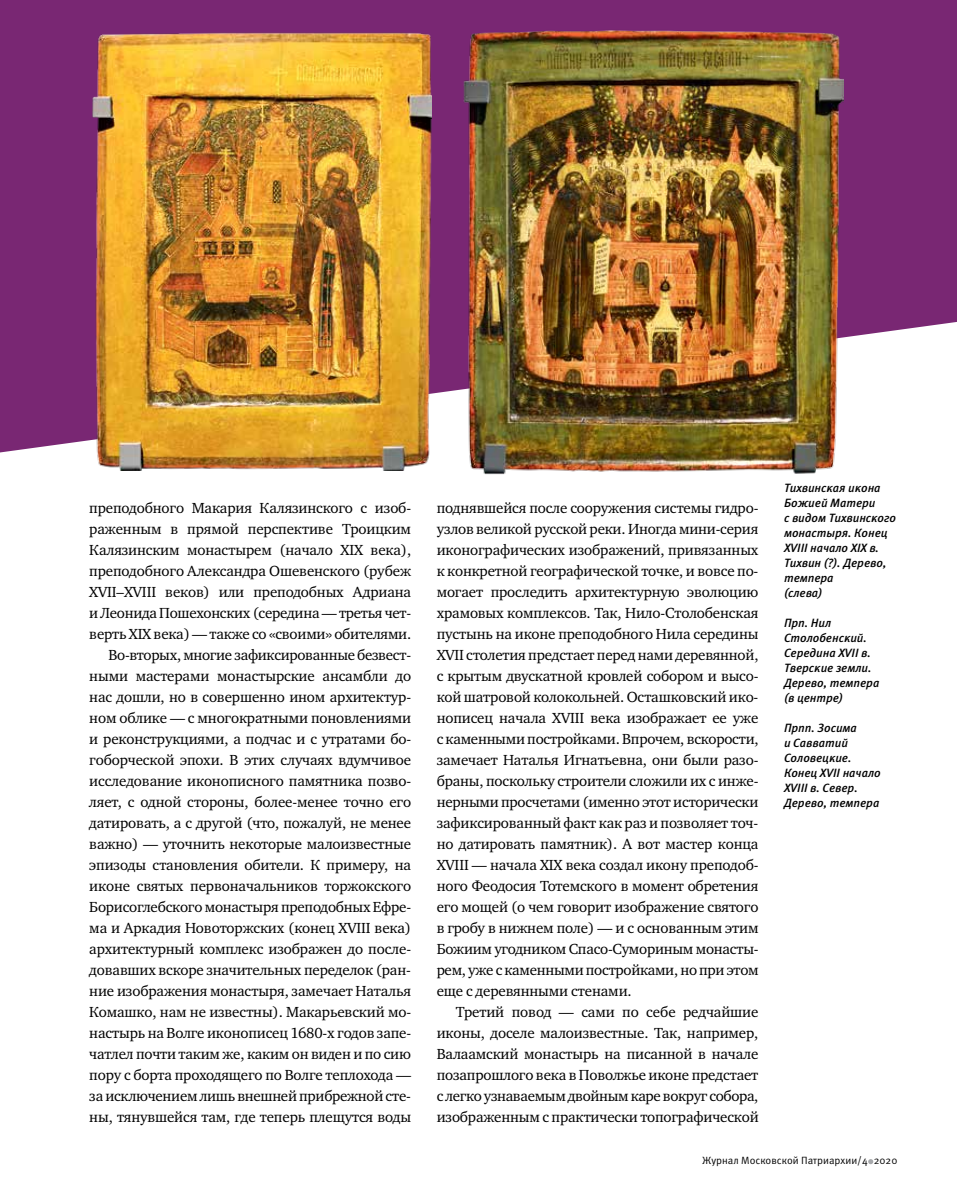
<style>
.page{position:relative;width:957px;height:1191px;background:#fff}
.page>*{position:absolute;margin:0;border:0;box-sizing:border-box;transform-origin:0 0}
.t1{font:15px/21px "Charter ITC";letter-spacing:-.01em;color:#000;text-align:justify}
.t2{font:italic 500 12px/15px "Meta Pro";letter-spacing:-.005em;color:#000}
.t3{font:10.5px "Meta Pro";color:#000}
</style>
<div class="page">
<svg style="left:868px;top:1159px;width:5px;height:5px"></svg>
<svg style="left:0;top:0;width:957px;height:452px;background:#8b4485"></svg>
<img style="left:89px;top:25px;width:343px;height:446px">
<img style="left:462px;top:19px;width:382px;height:456px">
<p class="t1" style="left:89px;top:497px;width:323px;text-align:right">преподобного Макария Калязинского с изоб&shy;раженным в прямой перспективе Троицким Калязинским монастырем (начало XIX века), преподобного Александра Ошевенского (рубеж XVII–XVIII веков) или преподобных Адриана и Леонида Пошехонских (середина — третья чет&shy;верть XIX века) — также со «своими» обителями.<br>Во-вторых, многие зафиксированные безвест&shy;ными мастерами монастырские ансамбли до нас дошли, но в совершенно ином архитектур&shy;ном облике — с многократными поновлениями и реконструкциями, а подчас и с утратами бо&shy;гоборческой эпохи. В этих случаях вдумчивое исследование иконописного памятника позво&shy;ляет, с одной стороны, более-менее точно его датировать, а с другой (что, пожалуй, не менее важно) — уточнить некоторые малоизвестные эпизоды становления обители. К примеру, на иконе святых первоначальников торжокского Борисоглебского монастыря преподобных Ефре&shy;ма и Аркадия Новоторжских (конец XVIII века) архитектурный комплекс изображен до после&shy;довавших вскоре значительных переделок (ран&shy;ние изображения монастыря, замечает Наталья Комашко, нам не известны). Макарьевский мо&shy;настырь на Волге иконописец 1680-х годов запе&shy;чатлел почти таким же, каким он виден и по сию пору с борта проходящего по Волге теплохода — за исключением лишь внешней прибрежной сте&shy;ны, тянувшейся там, где теперь плещутся воды</p>
<p class="t1" style="left:437px;top:497px;width:323px">поднявшейся после сооружения системы гидро&shy;узлов великой русской реки. Иногда мини-серия иконографических изображений, привязанных к конкретной географической точке, и вовсе по&shy;могает проследить архитектурную эволюцию храмовых комплексов. Так, Нило-Столобенская пустынь на иконе преподобного Нила середины XVII столетия предстает перед нами деревянной, с крытым двускатной кровлей собором и высо&shy;кой шатровой колокольней. Осташковский ико&shy;нописец начала XVIII века изображает ее уже с каменными постройками. Впрочем, вскорости, замечает Наталья Игнатьевна, они были разо&shy;браны, поскольку строители сложили их с инже&shy;нерными просчетами (именно этот исторически зафиксированный факт как раз и позволяет точ&shy;но датировать памятник). А вот мастер конца XVIII — начала XIX века создал икону преподоб&shy;ного Феодосия Тотемского в момент обретения его мощей (о чем говорит изображение святого в гробу в нижнем поле) — и с основанным этим Божиим угодником Спасо-Сумориным монасты&shy;рем, уже с каменными постройками, но при этом еще с деревянными стенами.</p>
<p class="t1" style="left:437px;top:1001px;width:323px;text-indent:19px">Третий повод — сами по себе редчайшие иконы, доселе малоизвестные. Так, например, Валаамский монастырь на писанной в начале позапрошлого века в Поволжье иконе предстает с легко узнаваемым двойным каре вокруг собора, изображенным с практически топографической</p>
<p class="t2" style="left:784px;top:480px;width:114px">Тихвинская икона<br>Божией Матери<br>с видом Тихвинского монастыря. Конец<br>XVIII начало XIX в.<br>Тихвин (?). Дерево, темпера<br>(слева)</p>
<p class="t2" style="left:784px;top:615px;width:97px">Прп. Нил<br>Столобенский.<br>Середина XVII в.<br>Тверские земли.<br>Дерево, темпера (в центре)</p>
<p class="t2" style="left:784px;top:720px;width:98px">Прпп. Зосима<br>и Савватий<br>Соловецкие.<br>Конец XVII начало<br>XVIII в. Север.<br>Дерево, темпера</p>
<p class="t3" style="left:702px;top:1153px;width:197px">Журнал Московской Патриархии/4 2020</p>
</div>
